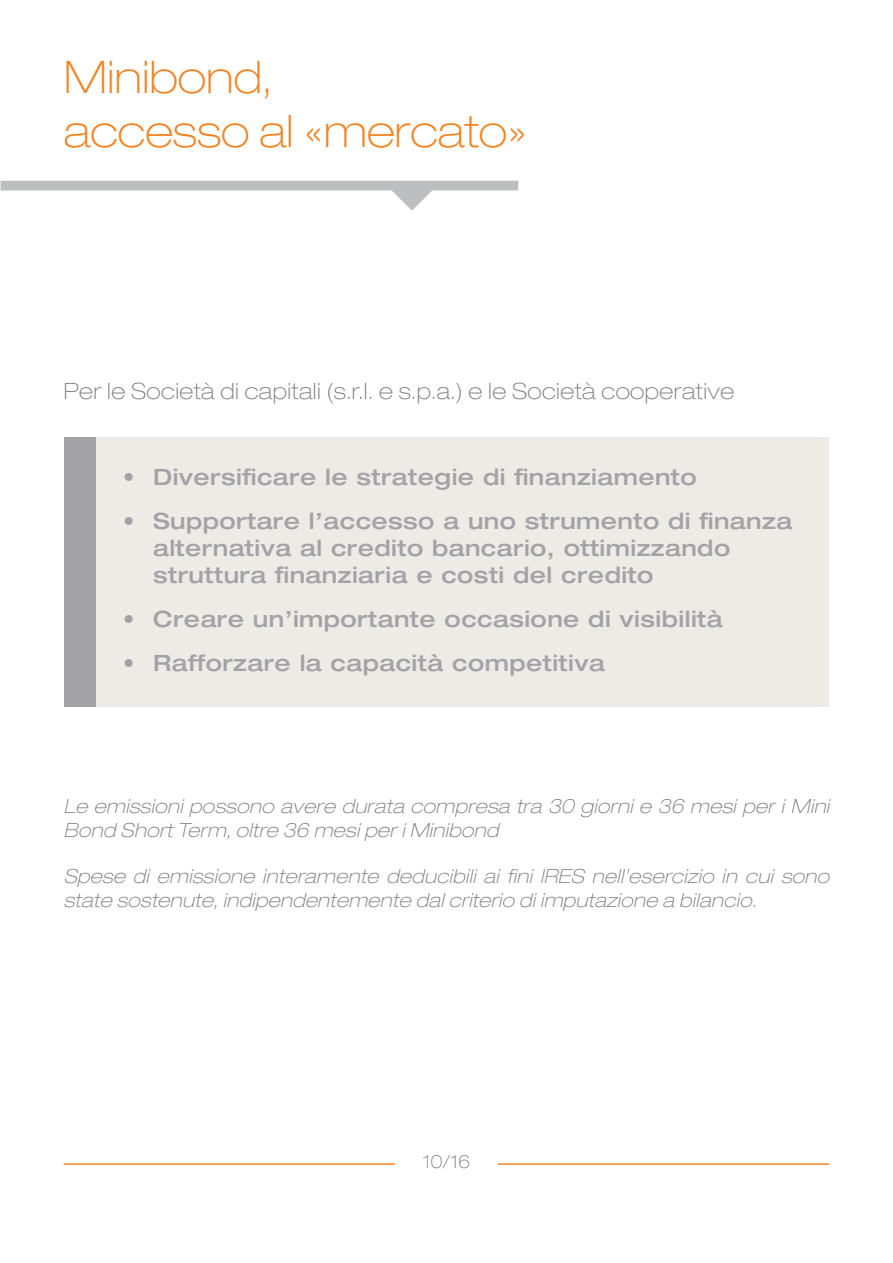
<style>
.page{position:relative;width:893px;height:1263px;background:#fff}
.page>*{position:absolute;margin:0;border:0;box-sizing:border-box;transform-origin:0 0}
.t1{font:100 expanded 45px/54px "Helvetica Neue LT Std";color:#f58220}
.t2{font:500 expanded 22.5px/27px "Helvetica Neue LT Std";letter-spacing:.02em;color:#a3a3a7}
.t3{font:100 expanded 22.5px "Helvetica Neue LT Std";letter-spacing:.02em;color:#7c7c81}
.t4{font:italic 100 expanded 19.5px/23.4px "Helvetica Neue LT Std";letter-spacing:.02em;color:#7c7c81}
.t5{font:100 expanded 18px "Helvetica Neue LT Std";color:#7c7c81}
</style>
<div class="page">
<svg style="left:1px;top:181px;width:517px;height:30px"></svg>
<div style="left:64px;top:438px;width:32px;height:269px;background:#a3a3a7"></div>
<div style="left:96px;top:438px;width:733px;height:269px;background:#eeebe7"></div>
<hr style="left:64px;top:1163px;width:765px;height:2px;background:#f58220">
<div style="left:395px;top:1137px;width:102px;height:62px;background:#fff"></div>
<h1 class="t1" style="left:64px;top:50px;width:465px">Minibond,<br>accesso al «mercato»</h1>
<p class="t3" style="left:64px;top:377px;width:672px">Per le Società di capitali (s.r.l. e s.p.a.) e le Società cooperative</p>
<p class="t2" style="left:123px;top:462px;width:575px">• Diversificare le strategie di finanziamento</p>
<p class="t2" style="left:153px;top:506px;width:641px;text-indent:-30px">• Supportare l’accesso a uno strumento di finanza alternativa al credito bancario, ottimizzando struttura finanziaria e costi del credito</p>
<p class="t2" style="left:123px;top:604px;width:601px">• Creare un’importante occasione di visibilità</p>
<p class="t2" style="left:123px;top:648px;width:483px">• Rafforzare la capacità competitiva</p>
<p class="t4" style="left:64px;top:795px;width:767px">Le emissioni possono avere durata compresa tra 30 giorni e 36 mesi per i Mini<br>Bond Short Term, oltre 36 mesi per i Minibond</p>
<p class="t4" style="left:64px;top:865px;width:767px">Spese di emissione interamente deducibili ai fini IRES nell’esercizio in cui sono state sostenute, indipendentemente dal criterio di imputazione a bilancio.</p>
<p class="t5" style="left:423px;top:1151px;width:49px">10/16</p>
</div>
